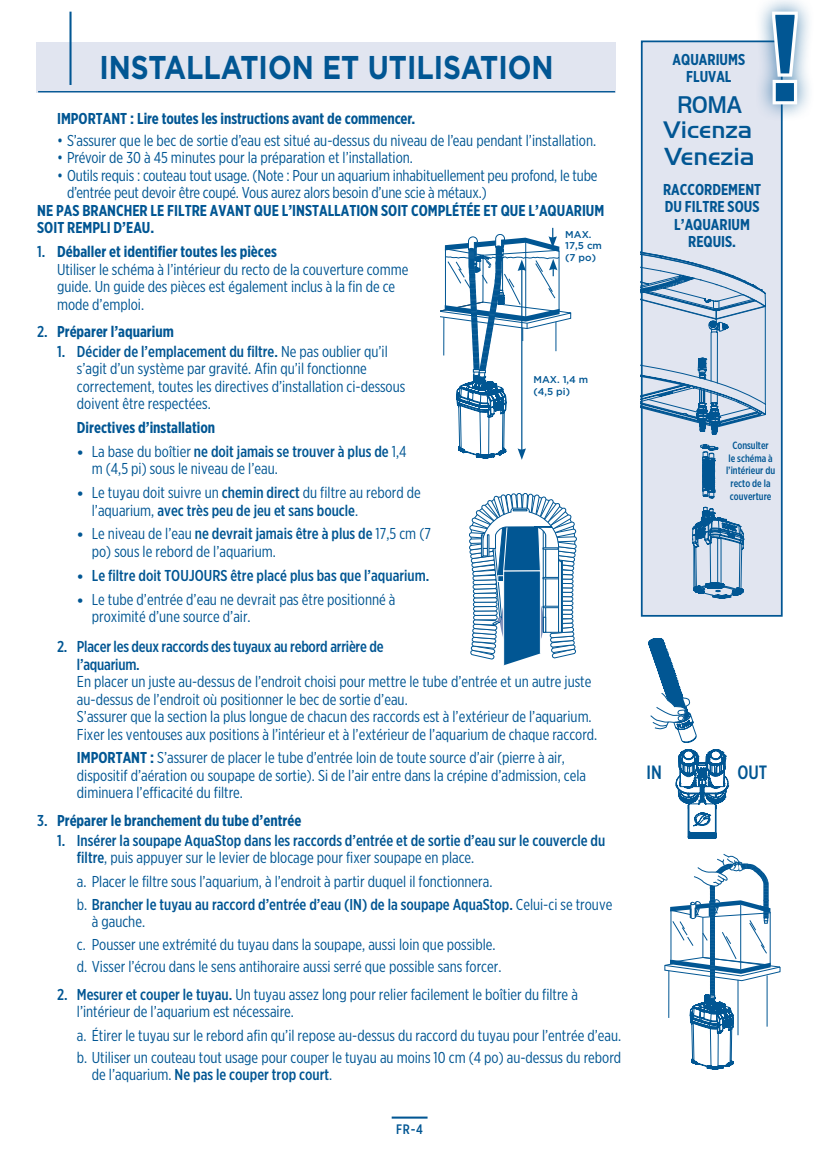
<style>
.page{position:relative;width:819px;height:1166px;background:#fff}
.page>*{position:absolute;margin:0;border:0;box-sizing:border-box;transform-origin:0 0}
.regular_body_text{font:700 123.38px "Gotham X Narrow";color:#015693}
.t1{font:700 32.9px "Gotham";color:#015693;scale:.85 1}
.t2{font:500 25.72px "Handel Gothic";color:#015693}
.t3{font:500 25.03px "Handel Got D";color:#015693;scale:.86 1}
.t4{font:500 24.85px "Handel Gothic";color:#015693}
.regular_body_text-2{font:500 19.25px "Gotham X Narrow";color:#015693}
.Indent_regular_te{font:15.75px/17.5px "Gotham X Narrow";color:#015693}
.t5{font:500 15.75px/17.5px "Gotham X Narrow";color:#015693}
.regular_body_text-3{font:700 15.75px/17.5px "Gotham X Narrow";color:#015693;text-align:center}
.regular_body_text-4{font:15.75px/17.5px "Gotham X Narrow";color:#015693}
.t6{font:500 13.65px "Gotham X Narrow";color:#015693}
.t7{font:500 10.5px/12.6px "Gotham X Narrow";color:#015693;text-align:center}
.callouts{font:500 9.8px/11.9px "Gotham";color:#015693}
.s1{font-weight:500}
.s2{font-family:"Calibri";font-size:14px}
.s3{font-family:"Calibri";font-weight:400;font-size:14px}
.s4{font-weight:700}
.s5{font-weight:400}
</style>
<div class="page">
<div style="left:37px;top:42px;width:579px;height:51px;background:#e1e5f0"></div>
<svg style="left:440px;top:228px;width:131px;height:232px"></svg>
<svg style="left:469px;top:493px;width:107px;height:172px"></svg>
<div style="left:561px;top:561px;width:1px;height:71px;background:#fff;border:1px solid #015693"></div>
<div style="left:543px;top:617px;width:3px;height:15px;background:#fff;border:1px solid #015693"></div>
<svg style="left:648px;top:638px;width:80px;height:200px"></svg>
<svg style="left:664px;top:854px;width:116px;height:215px"></svg>
<hr style="left:38px;top:91px;width:577px;height:1px;background:#015693">
<hr style="left:69px;top:12px;width:3px;height:73px;background:#015693">
<hr style="left:391px;top:1116px;width:36px;height:2px;background:#015693">
<div style="left:640px;top:41px;width:142px;height:576px;background:#e1e5f0;border:2px solid #015693"></div>
<div style="left:754px;top:0;width:61px;height:123px;background:#015693;opacity:.75"></div>
<svg style="left:768px;top:8px;width:33px;height:100px"></svg>
<svg style="left:640px;top:245px;width:125px;height:353px"></svg>
<p class="t1" style="left:99px;top:46px;width:536px">INSTALLATION ET UTILISATION</p>
<p class="regular_body_text-3" style="left:57px;top:110px;width:360px">IMPORTANT : Lire toutes les instructions avant de commencer.</p>
<p class="Indent_regular_te" style="left:57px;top:131px;width:540px">• S’assurer que le bec de sortie d’eau est situé au-dessus du niveau de l’eau pendant l’installation.</p>
<p class="Indent_regular_te" style="left:57px;top:149px;width:357px">• Prévoir de 30 à 45 minutes pour la préparation et l’installation.</p>
<p class="Indent_regular_te" style="left:67px;top:166px;width:532px;text-indent:-10px">• Outils requis : couteau tout usage. (Note : Pour un aquarium inhabituellement peu profond, le tube d’entrée peut devoir être coupé. Vous aurez alors besoin d’une scie à métaux.)</p>
<p class="regular_body_text-3" style="left:37px;top:201px;width:568px;text-align:left">NE PAS BRANCHER LE FILTRE AVANT QUE L’INSTALLATION SOIT COMPLÉTÉE ET QUE L’AQUARIUM<br>SOIT REMPLI D’EAU.</p>
<p class="regular_body_text-3" style="left:37px;top:243px;width:241px"><span class="s1">1.</span> Déballer et identifier toutes les pièces</p>
<p class="regular_body_text-4" style="left:57px;top:260px;width:353px">Utiliser le schéma à l’intérieur du recto de la couverture comme guide. Un guide des pièces est également inclus à la fin de ce mode d’emploi.</p>
<p class="regular_body_text-3" style="left:37px;top:322px;width:138px"><span class="s1">2.</span> Préparer l’aquarium</p>
<p class="Indent_regular_te" style="left:77px;top:342px;width:330px;text-indent:-20px"><span class="s1">1. Décider de l’emplacement du filtre.</span> Ne pas oublier qu’il s’agit d’un système par gravité. Afin qu’il fonctionne correctement, toutes les directives d’installation ci-dessous doivent être respectées.</p>
<p class="regular_body_text-3" style="left:77px;top:419px;width:140px">Directives d’installation</p>
<p class="Indent_regular_te" style="left:92px;top:442px;width:316px;text-indent:-15px"><span class="s2">•</span> La base du boîtier <span class="s1">ne doit jamais se trouver à plus de</span> 1,4 m (4,5 pi) sous le niveau de l’eau.</p>
<p class="Indent_regular_te" style="left:92px;top:483px;width:330px;text-indent:-15px"><span class="s2">•</span> Le tuyau doit suivre un <span class="s1">chemin direct</span> du filtre au rebord de l’aquarium, <span class="s1">avec très peu de jeu et sans boucle</span>.</p>
<p class="Indent_regular_te" style="left:92px;top:525px;width:340px;text-indent:-15px"><span class="s2">•</span> Le niveau de l’eau <span class="s1">ne devrait jamais être à plus de</span> 17,5 cm (7 po) sous le rebord de l’aquarium.</p>
<p class="t5" style="left:77px;top:566px;width:354px"><span class="s3">•</span> Le filtre doit TOUJOURS être placé plus bas que l’aquarium.</p>
<p class="Indent_regular_te" style="left:92px;top:590px;width:305px;text-indent:-15px"><span class="s2">•</span> Le tube d’entrée d’eau ne devrait pas être positionné à proximité d’une source d’air.</p>
<p class="t5" style="left:77px;top:638px;width:308px;text-indent:-20px">2. Placer les deux raccords des tuyaux au rebord arrière de l’aquarium.</p>
<p class="Indent_regular_te" style="left:77px;top:672px;width:516px">En placer un juste au-dessus de l’endroit choisi pour mettre le tube d’entrée et un autre juste au-dessus de l’endroit où positionner le bec de sortie d’eau.</p>
<p class="Indent_regular_te" style="left:77px;top:707px;width:522px">S’assurer que la section la plus longue de chacun des raccords est à l’extérieur de l’aquarium.<br>Fixer les ventouses aux positions à l’intérieur et à l’extérieur de l’aquarium de chaque raccord.</p>
<p class="Indent_regular_te" style="left:77px;top:749px;width:510px"><span class="s4">IMPORTANT :</span> S’assurer de placer le tube d’entrée loin de toute source d’air (pierre à air, dispositif d’aération ou soupape de sortie). Si de l’air entre dans la crépine d’admission, cela diminuera l’efficacité du filtre.</p>
<p class="regular_body_text-3" style="left:37px;top:811px;width:265px"><span class="s1">3.</span> Préparer le branchement du tube d’entrée</p>
<p class="t5" style="left:77px;top:831px;width:530px;text-indent:-20px">1. Insérer la soupape AquaStop dans les raccords d’entrée et de sortie d’eau sur le couvercle du filtre<span class="s5">, puis appuyer sur le levier de blocage pour fixer soupape en place.</span></p>
<p class="Indent_regular_te" style="left:77px;top:873px;width:417px">a. Placer le filtre sous l’aquarium, à l’endroit à partir duquel il fonctionnera.</p>
<p class="t5" style="left:92px;top:895px;width:522px;text-indent:-15px"><span class="s5">b.</span> Brancher le tuyau au raccord d’entrée d’eau (IN) de la soupape AquaStop. <span class="s5">Celui-ci se trouve à gauche.</span></p>
<p class="Indent_regular_te" style="left:77px;top:935px;width:420px">c. Pousser une extrémité du tuyau dans la soupape, aussi loin que possible.</p>
<p class="Indent_regular_te" style="left:77px;top:957px;width:426px">d. Visser l’écrou dans le sens antihoraire aussi serré que possible sans forcer.</p>
<p class="Indent_regular_te" style="left:77px;top:985px;width:502px;text-indent:-20px"><span class="s1">2. Mesurer et couper le tuyau.</span> Un tuyau assez long pour relier facilement le boîtier du filtre à l’intérieur de l’aquarium est nécessaire.</p>
<p class="Indent_regular_te" style="left:77px;top:1026px;width:545px">a. Étirer le tuyau sur le rebord afin qu’il repose au-dessus du raccord du tuyau pour l’entrée d’eau.</p>
<p class="Indent_regular_te" style="left:92px;top:1048px;width:531px;text-indent:-15px">b. Utiliser un couteau tout usage pour couper le tuyau au moins 10 cm (4 po) au-dessus du rebord de l’aquarium. <span class="s1">Ne pas le couper trop court</span>.</p>
<p class="callouts" style="left:565px;top:228px;width:38px">MAX.<br>17,5 cm</p>
<p class="callouts" style="left:565px;top:252px;width:32px">(7 po)</p>
<p class="callouts" style="left:533px;top:373px;width:56px">MAX. 1,4 m</p>
<p class="callouts" style="left:533px;top:385px;width:38px">(4,5 pi)</p>
<p class="t6" style="left:396px;top:1120px;width:28px">FR-4</p>
<p class="regular_body_text-3" style="left:672px;top:50px;width:74px">AQUARIUMS<br>FLUVAL</p>
<p class="t3" style="left:677px;top:91px;width:76px">ROMA</p>
<p class="t4" style="left:663px;top:115px;width:91px">Vicenza</p>
<p class="t2" style="left:664px;top:141px;width:92px">Venezia</p>
<p class="regular_body_text-3" style="left:663px;top:180px;width:100px">RACCORDEMENT<br>DU FILTRE SOUS<br>L’AQUARIUM<br>REQUIS.</p>
<p class="regular_body_text" style="left:768px;top:-18px;width:34px">!</p>
<p class="t7" style="left:726px;top:439px;width:51px">Consulter<br>le schéma à l’intérieur du recto de la couverture</p>
<p class="regular_body_text-2" style="left:646px;top:761px;width:17px">IN</p>
<p class="regular_body_text-2" style="left:737px;top:761px;width:31px">OUT</p>
</div>
